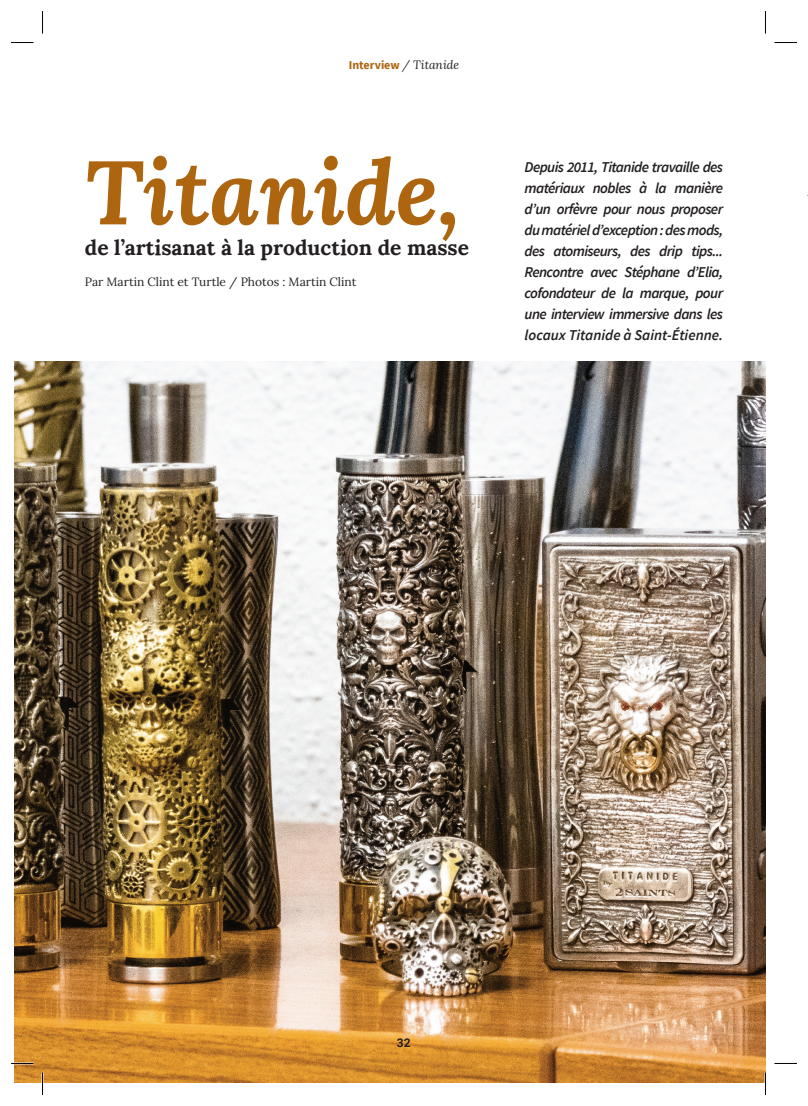
<style>
.page{position:relative;width:808px;height:1106px;background:#fff}
.page>*{position:absolute;margin:0;border:0;box-sizing:border-box;transform-origin:0 0}
.t1{font:italic 700 90px "Lora";color:#ad6510}
.t2{font:700 21px "Lora";color:#231f20}
.t3{font:italic 600 15px/21px "Source Sans Pro";letter-spacing:-.005em;color:#231f20;text-align:justify}
.t4{font:12px "Lora";color:#231f20}
.t5{font:700 12px "Source Sans Pro";color:#ad6510}
.t6{font:700 12px "Roboto";color:#231f20}
.s1{font-family:"Lora";font-weight:400;font-style:italic;color:#231f20}
</style>
<div class="page">
<img style="left:15px;top:361px;width:750px;height:721px">
<hr style="left:11px;top:1062px;width:23px;height:2px;background:#fff">
<hr style="left:764px;top:1072px;width:2px;height:22px;background:#fff">
<svg style="left:11px;top:42px;width:23px;height:1px"></svg>
<svg style="left:774px;top:42px;width:23px;height:1px"></svg>
<svg style="left:11px;top:1063px;width:23px;height:1px"></svg>
<svg style="left:774px;top:1063px;width:23px;height:1px"></svg>
<svg style="left:42px;top:11px;width:1px;height:23px"></svg>
<svg style="left:42px;top:1072px;width:1px;height:22px"></svg>
<svg style="left:765px;top:11px;width:1px;height:23px"></svg>
<svg style="left:765px;top:1072px;width:1px;height:22px"></svg>
<p class="t5" style="left:349px;top:57px;width:112px">Interview <span class="s1">/ Titanide</span></p>
<h1 class="t1" style="left:85px;top:127px;width:377px">Titanide,</h1>
<p class="t3" style="left:524px;top:156px;width:200px">Depuis 2011, Titanide travaille des matériaux nobles à la manière d’un orfèvre pour nous proposer du matériel d’exception: des mods, des atomiseurs, des drip tips...<br>Rencontre avec Stéphane d’Elia, cofondateur de la marque, pour une interview immersive dans les locaux Titanide à Saint-Étienne.</p>
<h2 class="t2" style="left:85px;top:230px;width:386px">de l’artisanat à la production de masse</h2>
<p class="t4" style="left:85px;top:272px;width:273px">Par Martin Clint et Turtle / Photos : Martin Clint</p>
<p class="t6" style="left:397px;top:1034px;width:15px">32</p>
</div>
